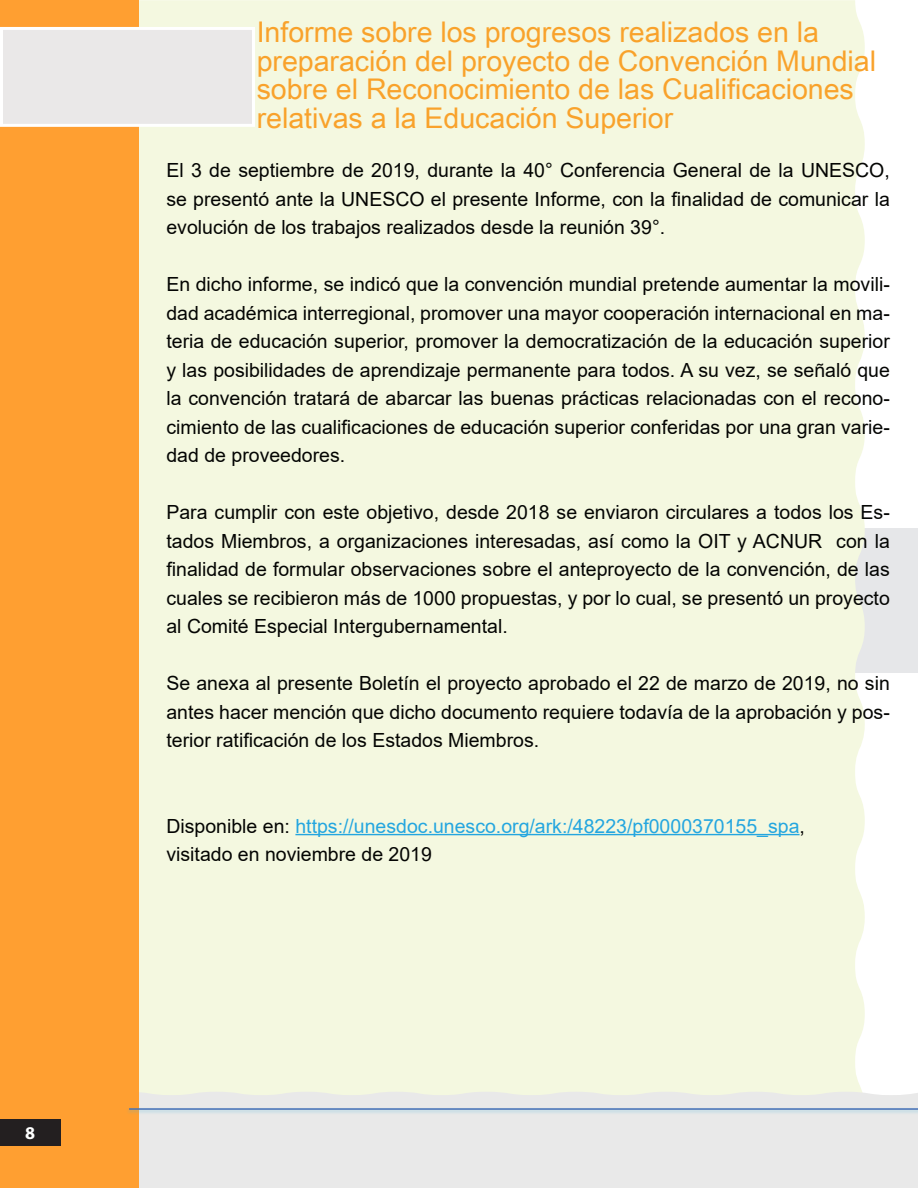
<style>
.page{position:relative;width:918px;height:1188px;background:#fff}
.page>*{position:absolute;margin:0;border:0;box-sizing:border-box;transform-origin:0 0}
.t1{font:28.5px "Arial Unicode MS";color:#f9a22b}
.t2{font:19.5px/28.5px "Arial";color:#040503;text-align:justify}
.t3{font:19.5px "Arial";color:#24a6df}
.t4{font:700 18px "Myriad Pro";color:#fff}
.s1{color:#040503}
</style>
<div class="page">
<div style="left:0;top:529px;width:918px;height:144px;background:#e6e7e9"></div>
<div style="left:138px;top:0;width:727px;height:1092px;background:#f4f8e0"></div>
<div style="left:138px;top:1092px;width:780px;height:96px;background:#e9e9e9"></div>
<div style="left:0;top:0;width:138px;height:1188px;background:#ff9f31"></div>
<div style="left:0;top:1119px;width:60px;height:27px;background:#231f20"></div>
<div style="left:126px;top:1108px;width:792px;height:7px;background:#d7e0e6"></div>
<hr style="left:129px;top:1108px;width:789px;height:2px;background:#446fb6">
<div style="left:2px;top:28px;width:252px;height:97px;background:#eae8e8"></div>
<div style="left:0;top:27px;width:255px;height:100px;border:3px solid #fff"></div>
<hr style="left:295px;top:834px;width:505px;height:1px;background:#24a6df">
<p class="t4" style="left:25px;top:1121px;width:11px">8</p>
<p class="t1" style="left:257px;top:12px;width:564px">Informe sobre los progresos realizados en la</p>
<p class="t1" style="left:257px;top:40px;width:621px">preparación del proyecto de Convención Mundial</p>
<p class="t1" style="left:257px;top:69px;width:599px">sobre el Reconocimiento de las Cualificaciones</p>
<p class="t1" style="left:257px;top:97px;width:418px">relativas a la Educación Superior</p>
<p class="t2" style="left:166px;top:156px;width:725px">El 3 de septiembre de 2019, durante la 40° Conferencia General de la UNESCO, se presentó ante la UNESCO el presente Informe, con la finalidad de comunicar la evolución de los trabajos realizados desde la reunión 39°.</p>
<p class="t2" style="left:166px;top:270px;width:725px">En dicho informe, se indicó que la convención mundial pretende aumentar la movili&shy;dad académica interregional, promover una mayor cooperación internacional en ma&shy;teria de educación superior, promover la democratización de la educación superior y las posibilidades de aprendizaje permanente para todos. A su vez, se señaló que la convención tratará de abarcar las buenas prácticas relacionadas con el recono&shy;cimiento de las cualificaciones de educación superior conferidas por una gran varie&shy;dad de proveedores.</p>
<p class="t2" style="left:166px;top:498px;width:725px">Para cumplir con este objetivo, desde 2018 se enviaron circulares a todos los Es&shy;tados Miembros, a organizaciones interesadas, así como la OIT y ACNUR con la finalidad de formular observaciones sobre el anteproyecto de la convención, de las cuales se recibieron más de 1000 propuestas, y por lo cual, se presentó un proyecto al Comité Especial Intergubernamental.</p>
<p class="t2" style="left:166px;top:669px;width:725px">Se anexa al presente Boletín el proyecto aprobado el 22 de marzo de 2019, no sin antes hacer mención que dicho documento requiere todavía de la aprobación y pos&shy;terior ratificación de los Estados Miembros.</p>
<p class="t3" style="left:166px;top:812px;width:640px"><span class="s1">Disponible en:</span> https://unesdoc.unesco.org/ark:/48223/pf0000370155_spa<span class="s1">,</span></p>
<p class="t2" style="left:166px;top:840px;width:267px">visitado en noviembre de 2019</p>
</div>
